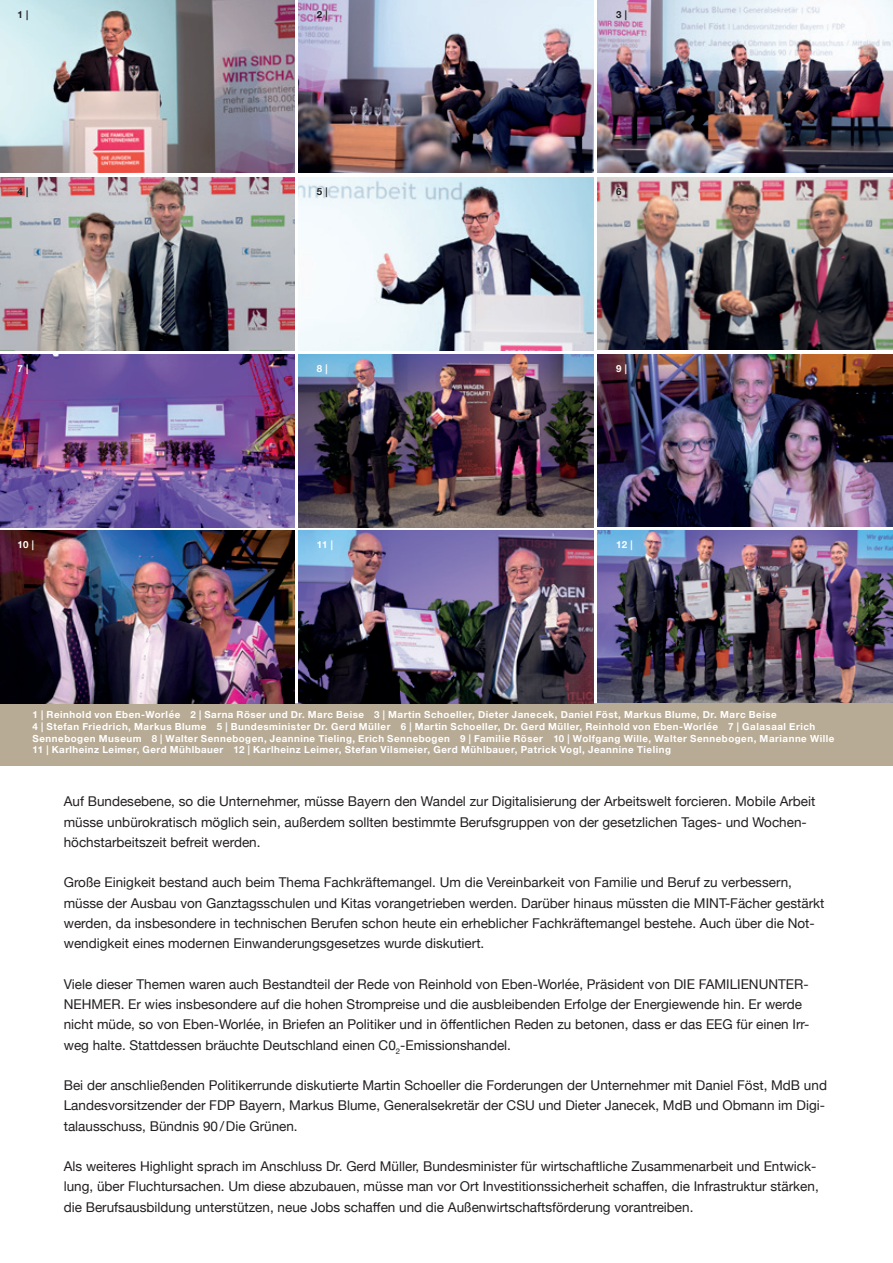
<style>
.page{position:relative;width:893px;height:1263px;background:#fff}
.page>*{position:absolute;margin:0;border:0;box-sizing:border-box;transform-origin:0 0}
.t1{font:13.5px/20.2px "Helvetica Neue";color:#231f20}
.t2{font:700 9.75px/11.7px "Helvetica Neue";letter-spacing:.05em;color:#fff}
.t3{font:700 9.75px "Helvetica Neue";color:#231f20}
</style>
<div class="page">
<div style="left:0;top:703px;width:893px;height:63px;background:#b8ab95"></div>
<img style="left:0;top:0;width:294px;height:173px">
<img style="left:298px;top:0;width:296px;height:173px">
<img style="left:598px;top:0;width:295px;height:172px">
<img style="left:0;top:177px;width:294px;height:173px">
<img style="left:298px;top:177px;width:295px;height:173px">
<img style="left:598px;top:177px;width:295px;height:172px">
<img style="left:0;top:354px;width:294px;height:173px">
<img style="left:298px;top:354px;width:295px;height:173px">
<img style="left:598px;top:354px;width:295px;height:172px">
<img style="left:0;top:531px;width:294px;height:172px">
<img style="left:298px;top:531px;width:296px;height:172px">
<img style="left:598px;top:531px;width:295px;height:171px">
<p class="t3" style="left:18px;top:7px;width:12px">1 |</p>
<p class="t3" style="left:317px;top:7px;width:12px">2 |</p>
<p class="t3" style="left:616px;top:7px;width:12px">3 |</p>
<p class="t3" style="left:18px;top:184px;width:12px">4 |</p>
<p class="t3" style="left:317px;top:184px;width:12px">5 |</p>
<p class="t3" style="left:616px;top:184px;width:12px">6 |</p>
<p class="t2" style="left:18px;top:363px;width:12px">7 |</p>
<p class="t2" style="left:317px;top:363px;width:12px">8 |</p>
<p class="t2" style="left:616px;top:363px;width:12px">9 |</p>
<p class="t2" style="left:18px;top:539px;width:18px">10 |</p>
<p class="t2" style="left:317px;top:539px;width:17px">11 |</p>
<p class="t2" style="left:616px;top:539px;width:18px">12 |</p>
<p class="t2" style="left:33px;top:709px;width:803px">1 | Reinhold von Eben-Worlée 2 | Sarna Röser und Dr. Marc Beise 3 | Martin Schoeller, Dieter Janecek, Daniel Föst, Markus Blume, Dr. Marc Beise<br>4 | Stefan Friedrich, Markus Blume 5 | Bundesminister Dr. Gerd Müller 6 | Martin Schoeller, Dr. Gerd Müller, Reinhold von Eben-Worlée 7 | Galasaal Erich Sennebogen Museum 8 | Walter Sennebogen, Jeannine Tieling, Erich Sennebogen 9 | Familie Röser 10 | Wolfgang Wille, Walter Sennebogen, Marianne Wille 11 | Karlheinz Leimer, Gerd Mühlbauer 12 | Karlheinz Leimer, Stefan Vilsmeier, Gerd Mühlbauer, Patrick Vogl, Jeannine Tieling</p>
<p class="t1" style="left:64px;top:792px;width:753px">Auf Bundesebene, so die Unternehmer, müsse Bayern den Wandel zur Digitalisierung der Arbeitswelt forcieren. Mobile Arbeit müsse unbürokratisch möglich sein, außerdem sollten bestimmte Berufsgruppen von der gesetzlichen Tages- und Wochen&shy;höchstarbeitszeit befreit werden.</p>
<p class="t1" style="left:64px;top:873px;width:762px">Große Einigkeit bestand auch beim Thema Fachkräftemangel. Um die Vereinbarkeit von Familie und Beruf zu verbessern, müsse der Ausbau von Ganztagsschulen und Kitas vorangetrieben werden. Darüber hinaus müssten die MINT-Fächer gestärkt werden, da insbesondere in technischen Berufen schon heute ein erheblicher Fachkräftemangel bestehe. Auch über die Not&shy;wendigkeit eines modernen Einwanderungsgesetzes wurde diskutiert.</p>
<p class="t1" style="left:64px;top:974px;width:747px">Viele dieser Themen waren auch Bestandteil der Rede von Reinhold von Eben-Worlée, Präsident von DIE FAMILIENUNTER-NEHMER. Er wies insbesondere auf die hohen Strompreise und die ausbleibenden Erfolge der Energiewende hin. Er werde nicht müde, so von Eben-Worlée, in Briefen an Politiker und in öffentlichen Reden zu betonen, dass er das EEG für einen Irr&shy;weg halte. Stattdessen bräuchte Deutschland einen C0<sub>2</sub>-Emissionshandel.</p>
<p class="t1" style="left:64px;top:1076px;width:765px">Bei der anschließenden Politikerrunde diskutierte Martin Schoeller die Forderungen der Unternehmer mit Daniel Föst, MdB und<br>Landesvorsitzender der FDP Bayern, Markus Blume, Generalsekretär der CSU und Dieter Janecek, MdB und Obmann im Digi&shy;talausschuss, Bündnis 90/Die Grünen.</p>
<p class="t1" style="left:64px;top:1157px;width:756px">Als weiteres Highlight sprach im Anschluss Dr. Gerd Müller, Bundesminister für wirtschaftliche Zusammenarbeit und Entwick&shy;lung, über Fluchtursachen. Um diese abzubauen, müsse man vor Ort Investitionssicherheit schaffen, die Infrastruktur stärken, die Berufsausbildung unterstützen, neue Jobs schaffen und die Außenwirtschaftsförderung vorantreiben.</p>
</div>
